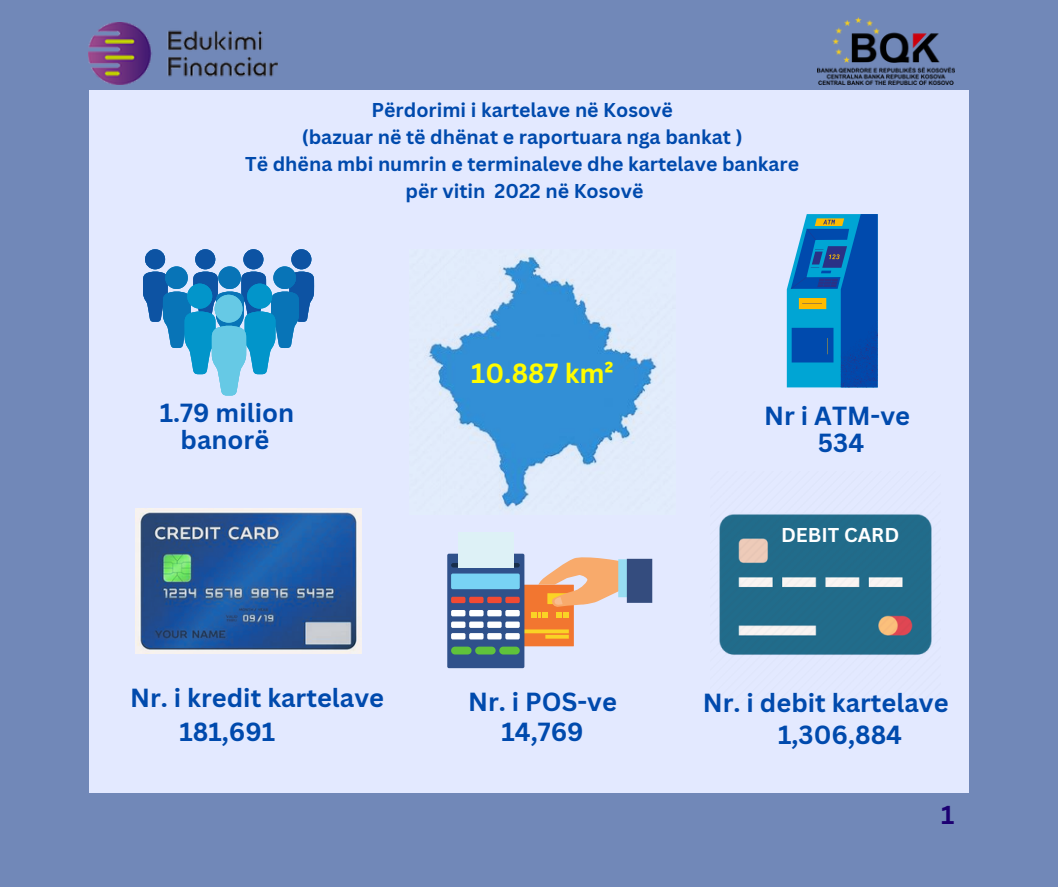
<style>
.page{position:relative;width:1058px;height:887px;background:#fff}
.page>*{position:absolute;margin:0;border:0;box-sizing:border-box;transform-origin:0 0}
.t1{font:700 27px "Canva Sans";color:#fffc00}
.t2{font:700 25.5px "Canva Sans";color:#004aad}
.t3{font:700 25.2px "Canva Sans";color:#1c0072}
.t4{font:700 19.5px "Canva Sans";color:#004aad}
.t5{font:700 19.5px "Canva Sans";color:#fff}
</style>
<div class="page">
<div style="left:0;top:0;width:1058px;height:886px;background:#e3e9ff"></div>
<svg style="left:143px;top:249px;width:171px;height:146px"></svg>
<div style="left:214px;top:295px;width:28px;height:28px;background:#66c9e5;border-radius:50%"></div>
<img style="left:425px;top:254px;width:239px;height:256px">
<svg style="left:786px;top:214px;width:91px;height:173px;background:#1774b7"></svg>
<img style="left:135px;top:508px;width:226px;height:145px">
<img style="left:719px;top:514px;width:213px;height:141px">
<svg style="left:524px;top:554px;width:128px;height:92px"></svg>
<div style="left:447px;top:553px;width:77px;height:115px;background:#2f518b;border-radius:2px"></div>
<div style="left:451px;top:573px;width:69px;height:16px;background:#78d3f4;border-radius:2px"></div>
<div style="left:451px;top:596px;width:14px;height:7px;background:#f14a33;border-radius:2px"></div>
<div style="left:451px;top:610px;width:14px;height:6px;background:#fff;border-radius:2px"></div>
<div style="left:451px;top:621px;width:14px;height:7px;background:#fff;border-radius:2px"></div>
<div style="left:451px;top:633px;width:14px;height:6px;background:#fff;border-radius:2px"></div>
<div style="left:469px;top:610px;width:14px;height:6px;background:#fff;border-radius:2px"></div>
<div style="left:469px;top:621px;width:14px;height:7px;background:#fff;border-radius:2px"></div>
<div style="left:469px;top:633px;width:14px;height:6px;background:#fff;border-radius:2px"></div>
<div style="left:487px;top:610px;width:14px;height:6px;background:#fff;border-radius:2px"></div>
<div style="left:487px;top:621px;width:14px;height:7px;background:#fff;border-radius:2px"></div>
<div style="left:487px;top:633px;width:14px;height:6px;background:#fff;border-radius:2px"></div>
<div style="left:505px;top:610px;width:15px;height:6px;background:#fff;border-radius:2px"></div>
<div style="left:505px;top:621px;width:15px;height:7px;background:#fff;border-radius:2px"></div>
<div style="left:505px;top:633px;width:15px;height:6px;background:#fff;border-radius:2px"></div>
<div style="left:469px;top:596px;width:14px;height:7px;background:#f14a33;border-radius:2px"></div>
<div style="left:487px;top:596px;width:14px;height:7px;background:#f14a33;border-radius:2px"></div>
<div style="left:505px;top:596px;width:15px;height:7px;background:#f14a33;border-radius:2px"></div>
<div style="left:451px;top:646px;width:20px;height:8px;background:#5fc23b;border-radius:4px"></div>
<div style="left:475px;top:646px;width:20px;height:8px;background:#5fc23b;border-radius:4px"></div>
<div style="left:499px;top:646px;width:21px;height:8px;background:#5fc23b;border-radius:4px"></div>
<svg style="left:451px;top:563px;width:69px;height:4px"></svg>
<div style="left:458px;top:532px;width:55px;height:35px;background:#ddf1f6"></div>
<div style="left:1px;top:0;width:1057px;height:89px;background:#7188b8"></div>
<div style="left:0;top:793px;width:1058px;height:93px;background:#7188b8"></div>
<div style="left:1px;top:78px;width:88px;height:808px;background:#7188b8"></div>
<div style="left:969px;top:67px;width:88px;height:809px;background:#7188b8"></div>
<img style="left:89px;top:23px;width:189px;height:61px">
<img style="left:818px;top:17px;width:136px;height:68px">
<p class="t4" style="left:371px;top:96px;width:303px">Përdorimi i kartelave në Kosovë</p>
<p class="t4" style="left:302px;top:123px;width:442px">(bazuar në të dhënat e raportuara nga bankat )</p>
<p class="t4" style="left:245px;top:150px;width:555px">Të dhëna mbi numrin e terminaleve dhe kartelave bankare</p>
<p class="t4" style="left:405px;top:177px;width:239px">për vitin 2022 në Kosovë</p>
<p class="t1" style="left:471px;top:354px;width:144px">10.887 km²</p>
<p class="t2" style="left:160px;top:395px;width:136px">1.79 milion</p>
<p class="t2" style="left:764px;top:397px;width:147px">Nr i ATM-ve</p>
<p class="t2" style="left:818px;top:424px;width:48px">534</p>
<p class="t2" style="left:181px;top:422px;width:90px">banorë</p>
<p class="t5" style="left:781px;top:521px;width:120px">DEBIT CARD</p>
<p class="t2" style="left:130px;top:680px;width:255px">Nr. i kredit kartelave</p>
<p class="t2" style="left:702px;top:685px;width:247px">Nr. i debit kartelave</p>
<p class="t2" style="left:468px;top:683px;width:150px">Nr. i POS-ve</p>
<p class="t2" style="left:501px;top:713px;width:84px">14,769</p>
<p class="t2" style="left:179px;top:713px;width:97px">181,691</p>
<p class="t2" style="left:778px;top:716px;width:126px">1,306,884</p>
<p class="t3" style="left:941px;top:796px;width:15px">1</p>
</div>
